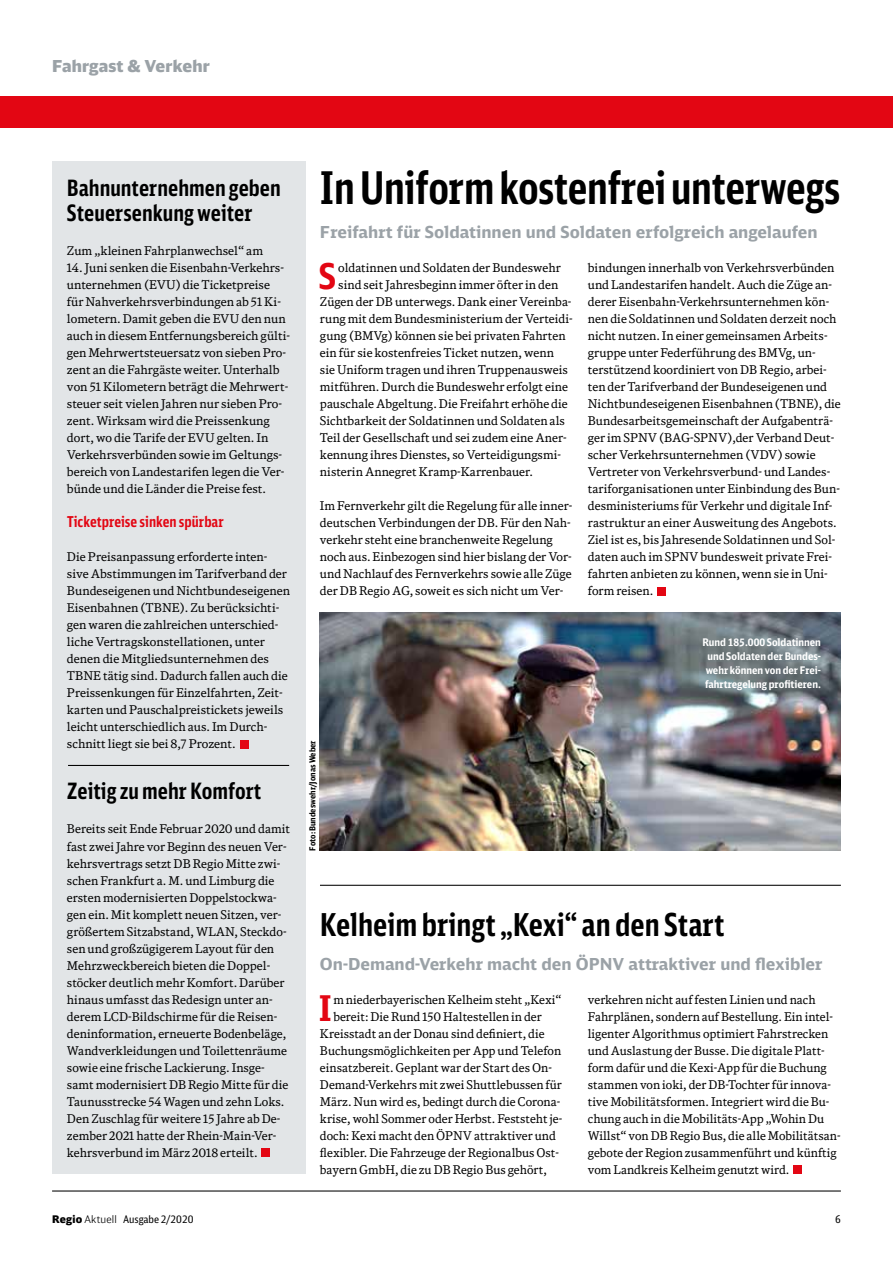
<style>
.page{position:relative;width:893px;height:1263px;background:#fff}
.page>*{position:absolute;margin:0;border:0;box-sizing:border-box;transform-origin:0 0}
.t1{font:700 45px "DB Sans Comp";letter-spacing:-.01em;color:#000}
.t2{font:700 35.4px "DB Sans Cond";color:#e30613}
.t3{font:700 31.5px "DB Sans Comp";color:#000}
.t4{font:700 22.5px/25.5px "DB Sans Comp";color:#000}
.t5{font:700 16.5px "DB Sans";color:#9ba2a7}
.t6{font:900 16.5px "DB Head";letter-spacing:.015em;color:#9ba2a7}
.t7{font:700 15px "DB Sans Comp";color:#e30613}
.t8{font:12px/17px "DB News";color:#000}
.t9{font:700 10.5px/14.1px "DB Sans Cond";color:#fff;text-align:justify}
.t10{font:10.5px "DB Sans Cond";color:#000}
.t11{font:700 8.25px "DB Sans Cond";color:#000}
.s1{font-family:"DB Head";font-weight:900}
.s2{font-family:"DB Head";font-weight:300}
</style>
<div class="page">
<div style="left:52px;top:162px;width:253px;height:1012px;background:#e2e5e7"></div>
<hr style="left:68px;top:765px;width:221px;height:1px;background:#000">
<hr style="left:320px;top:885px;width:521px;height:1px;background:#000">
<hr style="left:52px;top:1190px;width:789px;height:1px;background:#000">
<div style="left:0;top:96px;width:893px;height:32px;background:#e30613"></div>
<div style="left:793px;top:1165px;width:9px;height:9px;background:#e30613"></div>
<div style="left:240px;top:740px;width:8px;height:8px;background:#e30613"></div>
<div style="left:262px;top:1148px;width:8px;height:9px;background:#e30613"></div>
<div style="left:657px;top:587px;width:9px;height:8px;background:#e30613"></div>
<img style="left:320px;top:612px;width:521px;height:238px">
<h3 class="t6" style="left:52px;top:56px;width:159px">Fahrgast &amp; Verkehr</h3>
<h3 class="t4" style="left:67px;top:174px;width:215px">Bahnunternehmen geben<br>Steuersenkung weiter</h3>
<p class="t8" style="left:67px;top:242px;width:198px">Zum „kleinen Fahrplanwechsel“ am</p>
<p class="t8" style="left:67px;top:259px;width:225px">14. Juni senken die Eisenbahn-Verkehrs&shy;unternehmen (EVU) die Ticketpreise<br>für Nahverkehrsverbindungen ab 51 Ki&shy;lometern. Damit geben die EVU den nun auch in diesem Entfernungsbereich gülti&shy;gen Mehrwertsteuersatz von sieben Pro&shy;zent an die Fahrgäste weiter. Unterhalb von 51 Kilometern beträgt die Mehrwert&shy;steuer seit vielen Jahren nur sieben Pro&shy;zent. Wirksam wird die Preissenkung dort, wo die Tarife der EVU gelten. In Verkehrsverbünden sowie im Geltungs&shy;bereich von Landestarifen legen die Ver&shy;bünde und die Länder die Preise fest.</p>
<p class="t7" style="left:67px;top:513px;width:158px">Ticketpreise sinken spürbar</p>
<p class="t8" style="left:67px;top:548px;width:225px">Die Preisanpassung erforderte inten&shy;sive Abstimmungen im Tarifverband der Bundeseigenen und Nichtbundeseigenen Eisenbahnen (TBNE). Zu berücksichti&shy;gen waren die zahlreichen unterschied&shy;liche Vertragskonstellationen, unter denen die Mitgliedsunternehmen des TBNE tätig sind. Dadurch fallen auch die Preissenkungen für Einzelfahrten, Zeit&shy;karten und Pauschalpreistickets jeweils leicht unterschiedlich aus. Im Durch&shy;schnitt liegt sie bei 8,7 Prozent.</p>
<h3 class="t4" style="left:67px;top:778px;width:196px">Zeitig zu mehr Komfort</h3>
<p class="t8" style="left:67px;top:820px;width:225px">Bereits seit Ende Februar 2020 und damit fast zwei Jahre vor Beginn des neuen Ver&shy;kehrsvertrags setzt DB Regio Mitte zwi&shy;schen Frankfurt a. M. und Limburg die ersten modernisierten Doppelstockwa&shy;gen ein. Mit komplett neuen Sitzen, ver&shy;größertem Sitzabstand, WLAN, Steckdo&shy;sen und großzügigerem Layout für den Mehrzweckbereich bieten die Doppel&shy;stöcker deutlich mehr Komfort. Darüber hinaus umfasst das Redesign unter an&shy;derem LCD-Bildschirme für die Reisen&shy;deninformation, erneuerte Bodenbeläge, Wandverkleidungen und Toilettenräume sowie eine frische Lackierung. Insge&shy;samt modernisiert DB Regio Mitte für die Taunusstrecke 54 Wagen und zehn Loks.<br>Den Zuschlag für weitere 15 Jahre ab De&shy;zember 2021 hatte der Rhein-Main-Ver&shy;kehrsverbund im März 2018 erteilt.</p>
<h1 class="t1" style="left:320px;top:160px;width:522px">In Uniform kostenfrei unterwegs</h1>
<h3 class="t5" style="left:320px;top:222px;width:499px">Freifahrt für Soldatinnen und Soldaten erfolgreich angelaufen</h3>
<h2 class="t2" style="left:319px;top:254px;width:19px">S</h2>
<p class="t8" style="left:338px;top:259px;width:224px">oldatinnen und Soldaten der Bundeswehr</p>
<p class="t8" style="left:338px;top:276px;width:222px">sind seit Jahresbeginn immer öfter in den</p>
<p class="t8" style="left:320px;top:293px;width:253px">Zügen der DB unterwegs. Dank einer Vereinba-</p>
<p class="t8" style="left:320px;top:310px;width:254px">rung mit dem Bundesministerium der Verteidi-</p>
<p class="t8" style="left:320px;top:327px;width:247px">gung (BMVg) können sie bei privaten Fahrten</p>
<p class="t8" style="left:320px;top:344px;width:235px">ein für sie kostenfreies Ticket nutzen, wenn</p>
<p class="t8" style="left:320px;top:361px;width:249px">sie Uniform tragen und ihren Truppenausweis</p>
<p class="t8" style="left:320px;top:378px;width:250px">mitführen. Durch die Bundeswehr erfolgt eine</p>
<p class="t8" style="left:320px;top:395px;width:249px">pauschale Abgeltung. Die Freifahrt erhöhe die</p>
<p class="t8" style="left:320px;top:412px;width:246px">Sichtbarkeit der Soldatinnen und Soldaten als</p>
<p class="t8" style="left:320px;top:429px;width:248px">Teil der Gesellschaft und sei zudem eine Aner-</p>
<p class="t8" style="left:320px;top:446px;width:242px">kennung ihres Dienstes, so Verteidigungsmi-</p>
<p class="t8" style="left:320px;top:463px;width:214px">nisterin Annegret Kramp-Karrenbauer.</p>
<p class="t8" style="left:320px;top:497px;width:254px">Im Fernverkehr gilt die Regelung für alle inner&shy;deutschen Verbindungen der DB. Für den Nah&shy;verkehr steht eine branchenweite Regelung noch aus. Einbezogen sind hier bislang der Vor&shy;und Nachlauf des Fernverkehrs sowie alle Züge der DB Regio AG, soweit es sich nicht um Ver-</p>
<p class="t8" style="left:588px;top:259px;width:254px">bindungen innerhalb von Verkehrsverbünden und Landestarifen handelt. Auch die Züge an&shy;derer Eisenbahn-Verkehrsunternehmen kön&shy;nen die Soldatinnen und Soldaten derzeit noch nicht nutzen. In einer gemeinsamen Arbeits&shy;gruppe unter Federführung des BMVg, un&shy;terstützend koordiniert von DB Regio, arbei&shy;ten der Tarifverband der Bundeseigenen und Nichtbundeseigenen Eisenbahnen (TBNE), die Bundesarbeitsgemeinschaft der Aufgabenträ&shy;ger im SPNV (BAG-SPNV),der Verband Deut&shy;scher Verkehrsunternehmen (VDV) sowie Vertreter von Verkehrsverbund- und Landes&shy;tariforganisationen unter Einbindung des Bun&shy;desministeriums für Verkehr und digitale Inf&shy;rastruktur an einer Ausweitung des Angebots.<br>Ziel ist es, bis Jahresende Soldatinnen und Sol&shy;daten auch im SPNV bundesweit private Frei&shy;fahrten anbieten zu können, wenn sie in Uni&shy;form reisen.</p>
<p class="t9" style="left:702px;top:635px;width:120px">Rund 185.000 Soldatinnen und Soldaten der Bundes&shy;wehr können von der Frei&shy;fahrtregelung profitieren.</p>
<p class="t11" style="left:307px;top:850px;width:112px;rotate:-90deg">Foto: Bundeswehr/Jonas Weber</p>
<h3 class="t3" style="left:320px;top:905px;width:406px">Kelheim bringt „Kexi“ an den Start</h3>
<h3 class="t5" style="left:320px;top:953px;width:504px">On-Demand-Verkehr macht den ÖPNV attraktiver und flexibler</h3>
<h2 class="t2" style="left:319px;top:985px;width:14px">I</h2>
<p class="t8" style="left:333px;top:991px;width:230px">m niederbayerischen Kelheim steht „Kexi“</p>
<p class="t8" style="left:333px;top:1008px;width:210px">bereit: Die Rund 150 Haltestellen in der</p>
<p class="t8" style="left:320px;top:1025px;width:226px">Kreisstadt an der Donau sind definiert, die</p>
<p class="t8" style="left:320px;top:1042px;width:243px">Buchungsmöglichkeiten per App und Telefon</p>
<p class="t8" style="left:320px;top:1059px;width:233px">einsatzbereit. Geplant war der Start des On-</p>
<p class="t8" style="left:320px;top:1076px;width:243px">Demand-Verkehrs mit zwei Shuttlebussen für</p>
<p class="t8" style="left:320px;top:1093px;width:241px">März. Nun wird es, bedingt durch die Corona-</p>
<p class="t8" style="left:320px;top:1110px;width:244px">krise, wohl Sommer oder Herbst. Feststeht je-</p>
<p class="t8" style="left:320px;top:1127px;width:237px">doch: Kexi macht den ÖPNV attraktiver und</p>
<p class="t8" style="left:320px;top:1144px;width:241px">flexibler. Die Fahrzeuge der Regionalbus Ost-</p>
<p class="t8" style="left:320px;top:1161px;width:228px">bayern GmbH, die zu DB Regio Bus gehört,</p>
<p class="t8" style="left:588px;top:991px;width:254px">verkehren nicht auf festen Linien und nach Fahrplänen, sondern auf Bestellung. Ein intel&shy;ligenter Algorithmus optimiert Fahrstrecken und Auslastung der Busse. Die digitale Platt&shy;form dafür und die Kexi-App für die Buchung stammen von ioki, der DB-Tochter für innova&shy;tive Mobilitätsformen. Integriert wird die Bu&shy;chung auch in die Mobilitäts-App „Wohin Du Willst“ von DB Regio Bus, die alle Mobilitätsan&shy;gebote der Region zusammenführt und künftig vom Landkreis Kelheim genutzt wird.</p>
<p class="t10" style="left:52px;top:1212px;width:143px"><span class="s1">Regio</span> <span class="s2">Aktuell</span> Ausgabe 2/2020</p>
<p class="t10" style="left:835px;top:1212px;width:7px">6</p>
</div>
